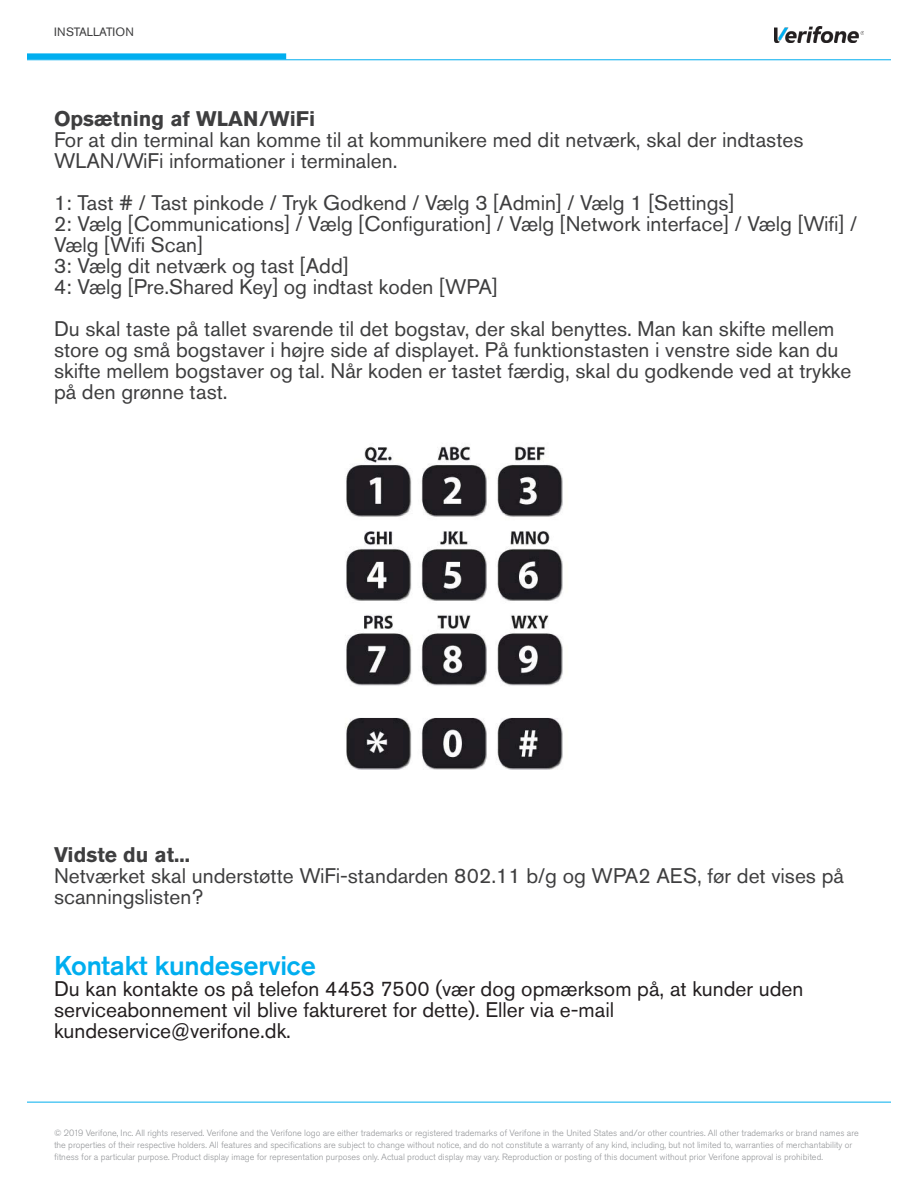
<style>
.page{position:relative;width:918px;height:1188px;background:#fff}
.page>*{position:absolute;margin:0;border:0;box-sizing:border-box;transform-origin:0 0}
.t1{font:500 27px "Akzidenz Grotesk Pro";letter-spacing:-.01em;color:#00aeef}
.t2{font:21px/21px "Akzidenz Grotesk Pro";color:#3e3e3f}
.t3{font:21px/21px "Akzidenz Grotesk Pro";color:#231f20}
.t4{font:700 21px "Akzidenz Grotesk Pro";color:#3e3e3f}
.Product_category{font:12px "Akzidenz Grotesk Pro";color:#3e3e3f}
.Copyright{font:300 9px/12px "Akzidenz Grotesk Pro";color:#939598}
</style>
<div class="page">
<img style="left:345px;top:446px;width:218px;height:324px">
<hr style="left:27px;top:59px;width:864px;height:1px;background:#00aeef">
<hr style="left:27px;top:1102px;width:864px;height:1px;background:#00aeef">
<div style="left:27px;top:53px;width:259px;height:6px;background:#00aeef"></div>
<img style="left:775px;top:27px;width:89px;height:16px">
<p class="Product_category" style="left:54px;top:24px;width:82px">INSTALLATION</p>
<p class="t4" style="left:54px;top:105px;width:263px">Opsætning af WLAN/WiFi</p>
<p class="t2" style="left:54px;top:129px;width:751px">For at din terminal kan komme til at kommunikere med dit netværk, skal der indtastes<br>WLAN/WiFi informationer i terminalen.</p>
<p class="t2" style="left:54px;top:192px;width:682px">1: Tast # / Tast pinkode / Tryk Godkend / Vælg 3 [Admin] / Vælg 1 [Settings]</p>
<p class="t2" style="left:54px;top:213px;width:805px">2: Vælg [Communications] / Vælg [Configuration] / Vælg [Network interface] / Vælg [Wifi] /<br>Vælg [Wifi Scan]</p>
<p class="t2" style="left:54px;top:255px;width:296px">3: Vælg dit netværk og tast [Add]</p>
<p class="t2" style="left:54px;top:276px;width:445px">4: Vælg [Pre.Shared Key] og indtast koden [WPA]</p>
<p class="t2" style="left:54px;top:318px;width:799px">Du skal taste på tallet svarende til det bogstav, der skal benyttes. Man kan skifte mellem store og små bogstaver i højre side af displayet. På funktionstasten i venstre side kan du skifte mellem bogstaver og tal. Når koden er tastet færdig, skal du godkende ved at trykke på den grønne tast.</p>
<p class="t4" style="left:54px;top:841px;width:138px">Vidste du at...</p>
<p class="t2" style="left:54px;top:865px;width:792px">Netværket skal understøtte WiFi-standarden 802.11 b/g og WPA2 AES, før det vises på scanningslisten?</p>
<p class="t1" style="left:54px;top:948px;width:263px">Kontakt kundeservice</p>
<p class="t3" style="left:54px;top:978px;width:751px">Du kan kontakte os på telefon 4453 7500 (vær dog opmærksom på, at kunder uden serviceabonnement vil blive faktureret for dette). Eller via e-mail</p>
<p class="t3" style="left:54px;top:1020px;width:239px">kundeservice@verifone.dk.</p>
<p class="Copyright" style="left:54px;top:1127px;width:806px">© 2019 Verifone, Inc. All rights reserved. Verifone and the Verifone logo are either trademarks or registered trademarks of Verifone in the United States and/or other countries. All other trademarks or brand names are the properties of their respective holders. All features and specifications are subject to change without notice, and do not constitute a warranty of any kind, including, but not limited to, warranties of merchantability or fitness for a particular purpose. Product display image for representation purposes only. Actual product display may vary. Reproduction or posting of this document without prior Verifone approval is prohibited.</p>
</div>
